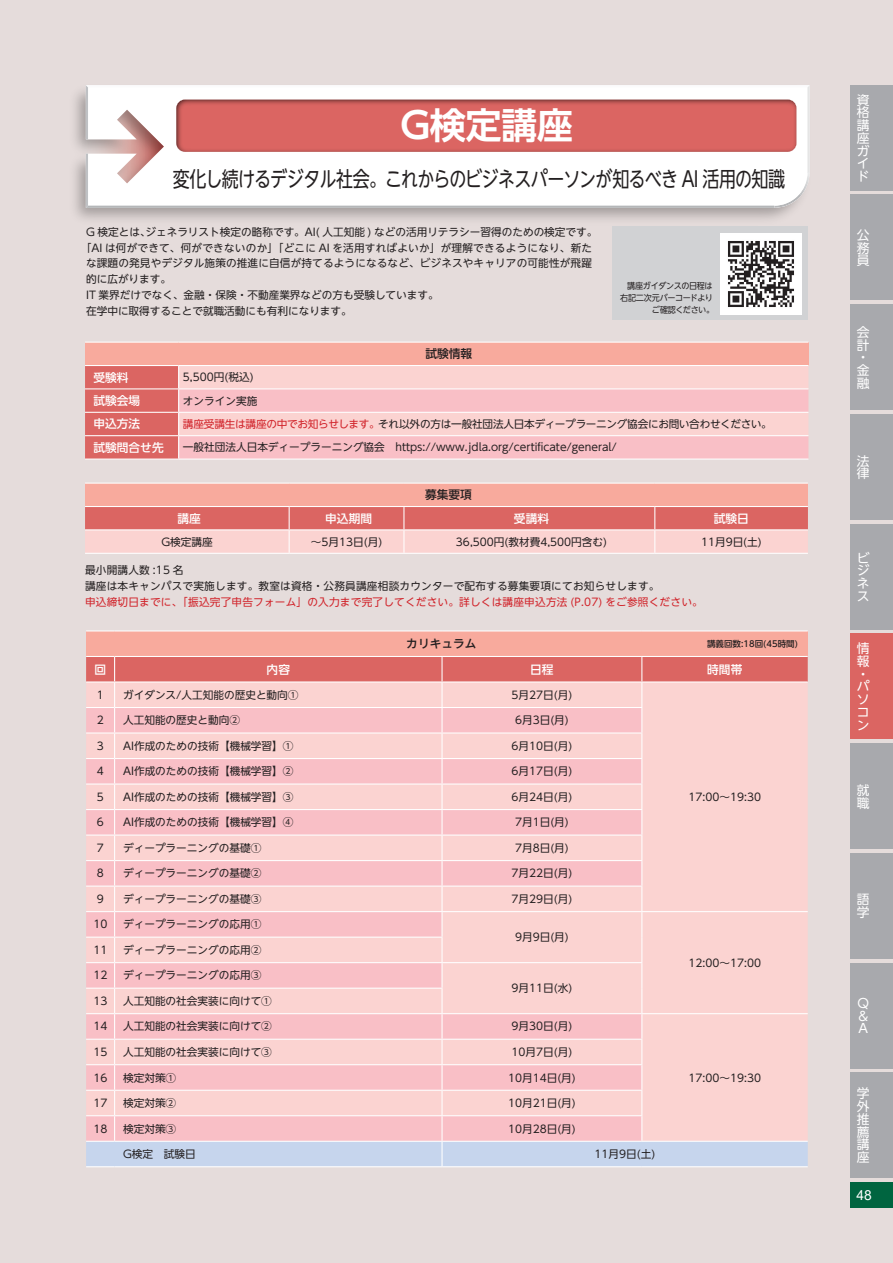
<style>
.page{position:relative;width:893px;height:1263px;background:#e5dcdb}
.page>*{position:absolute;margin:0;border:0;box-sizing:border-box;transform-origin:0 0}
.t1{font:700 36.15px "UD Shin Go NT Pro De";letter-spacing:-.015em;color:#fff}
.t2{font:21.3px "UD Shin Go NT Pro";letter-spacing:-.04em;color:#231f20;scale:.8 1}
.t3{font:13.8px "Arial";color:#fff}
.t4{font:12.75px/12.8px "UD Shin Go NT Pro";color:#fff;text-align:justify}
.t5{font:500 11.7px "UD Shin Go NT Pro";color:#fff}
.t6{font:500 11.7px "UD Shin Go NT Pro";color:#231f20}
.t7{font:10.65px "UD Shin Go NT Pro";color:#231f20}
.t8{font:10.65px/15.9px "UD Shin Go NT Pro";letter-spacing:.02em;color:#231f20}
.t9{font:10.65px "UD Shin Go NT Pro";letter-spacing:.02em;color:#d1232a}
.t10{font:10.65px "UD Shin Go NT Pro";letter-spacing:-.025em;color:#231f20}
.t11{font:8.55px/11.7px "UD Shin Go NT Pro";letter-spacing:-.04em;color:#231f20;text-align:right;scale:.95 1}
.t12{font:500 8.55px "UD Shin Go NT Pro";color:#231f20}
.s1{color:#d1232a}
</style>
<div class="page">
<div style="left:850px;top:1182px;width:43px;height:26px;background:#006540"></div>
<div style="left:850px;top:85px;width:43px;height:105px;background:#a8a9ad"></div>
<div style="left:850px;top:195px;width:43px;height:105px;background:#a8a9ad"></div>
<div style="left:850px;top:304px;width:43px;height:106px;background:#a8a9ad"></div>
<div style="left:850px;top:414px;width:43px;height:106px;background:#a8a9ad"></div>
<div style="left:850px;top:524px;width:43px;height:105px;background:#a8a9ad"></div>
<div style="left:850px;top:634px;width:43px;height:105px;background:#db6562"></div>
<div style="left:850px;top:743px;width:43px;height:106px;background:#a8a9ad"></div>
<div style="left:850px;top:853px;width:43px;height:105px;background:#a8a9ad"></div>
<div style="left:850px;top:963px;width:43px;height:105px;background:#a8a9ad"></div>
<div style="left:850px;top:1072px;width:43px;height:106px;background:#a8a9ad"></div>
<div style="left:85px;top:342px;width:723px;height:23px;background:#f8aa9d"></div>
<hr style="left:85px;top:342px;width:94px;height:1px;background:#fff">
<hr style="left:179px;top:342px;width:629px;height:1px;background:#fff">
<svg style="left:85px;top:365px;width:723px;height:93px;background:#f6bfc0"></svg>
<hr style="left:85px;top:458px;width:94px;height:2px;background:#fff">
<hr style="left:179px;top:458px;width:629px;height:2px;background:#fff">
<div style="left:85px;top:483px;width:723px;height:23px;background:#f8aa9d"></div>
<hr style="left:85px;top:483px;width:204px;height:1px;background:#fff">
<hr style="left:289px;top:483px;width:115px;height:1px;background:#fff">
<hr style="left:404px;top:483px;width:251px;height:1px;background:#fff">
<hr style="left:655px;top:483px;width:153px;height:1px;background:#fff">
<hr style="left:85px;top:553px;width:204px;height:1px;background:#fff">
<hr style="left:289px;top:553px;width:115px;height:1px;background:#fff">
<hr style="left:404px;top:553px;width:251px;height:1px;background:#fff">
<hr style="left:655px;top:553px;width:153px;height:1px;background:#fff">
<svg style="left:85px;top:506px;width:723px;height:47px;background:#eca19f"></svg>
<svg style="left:81px;top:85px;width:729px;height:123px;background:#ecc1c0"></svg>
<div style="left:612px;top:226px;width:196px;height:94px;background:#d1d2d4"></div>
<img style="left:721px;top:233px;width:81px;height:81px">
<div style="left:86px;top:631px;width:722px;height:25px;background:#f8aa9d"></div>
<svg style="left:86px;top:630px;width:29px;height:1px"></svg>
<hr style="left:115px;top:630px;width:327px;height:1px;background:#fff">
<hr style="left:442px;top:630px;width:200px;height:1px;background:#fff">
<hr style="left:642px;top:630px;width:166px;height:1px;background:#fff">
<svg style="left:86px;top:656px;width:722px;height:511px;background:#f6c9cb"></svg>
<hr style="left:115px;top:1166px;width:327px;height:1px;background:#fff">
<hr style="left:442px;top:1166px;width:200px;height:1px;background:#fff">
<hr style="left:642px;top:1166px;width:166px;height:1px;background:#fff">
<h1 class="t1" style="left:401px;top:96px;width:174px">G検定講座</h1>
<h2 class="t2" style="left:173px;top:162px;width:767px">変化し続けるデジタル社会。これからのビジネスパーソンが知るべき AI 活用の知識</h2>
<p class="t7" style="left:86px;top:223px;width:513px">G 検定とは、ジェネラリスト検定の略称です。AI( 人工知能 ) などの活用リテラシー習得のための検定です。</p>
<p class="t8" style="left:81px;top:239px;width:513px">「AI は何ができて、何ができないのか」「どこに AI を活用すればよいか」が理解できるようになり、新た</p>
<p class="t7" style="left:86px;top:255px;width:507px">な課題の発見やデジタル施策の推進に自信が持てるようになるなど、ビジネスやキャリアの可能性が飛躍</p>
<p class="t7" style="left:86px;top:271px;width:87px">的に広がります。</p>
<p class="t7" style="left:86px;top:287px;width:354px">IT 業界だけでなく、金融・保険・不動産業界などの方も受験しています。</p>
<p class="t7" style="left:86px;top:303px;width:267px">在学中に取得することで就職活動にも有利になります。</p>
<p class="t6" style="left:425px;top:344px;width:48px">試験情報</p>
<p class="t11" style="left:620px;top:280px;width:100px">講座ガイダンスの日程は右記二次元バーコードよりご確認ください。</p>
<p class="t5" style="left:94px;top:368px;width:37px">受験料</p>
<p class="t7" style="left:183px;top:369px;width:72px">5,500円(税込)</p>
<p class="t5" style="left:94px;top:391px;width:48px">試験会場</p>
<p class="t7" style="left:183px;top:392px;width:76px">オンライン実施</p>
<p class="t5" style="left:94px;top:414px;width:48px">申込方法</p>
<p class="t10" style="left:183px;top:415px;width:590px"><span class="s1">講座受講生は講座の中でお知らせします。</span>それ以外の方は一般社団法人日本ディープラーニング協会にお問い合わせください。</p>
<p class="t5" style="left:94px;top:438px;width:72px">試験問合せ先</p>
<p class="t7" style="left:183px;top:439px;width:436px">一般社団法人日本ディープラーニング協会　https://www.jdla.org/certificate/general/</p>
<p class="t6" style="left:425px;top:485px;width:48px">募集要項</p>
<p class="t5" style="left:178px;top:509px;width:25px">講座</p>
<p class="t5" style="left:325px;top:509px;width:48px">申込期間</p>
<p class="t5" style="left:514px;top:509px;width:37px">受講料</p>
<p class="t5" style="left:714px;top:509px;width:37px">試験日</p>
<p class="t7" style="left:161px;top:533px;width:53px">G検定講座</p>
<p class="t7" style="left:311px;top:533px;width:73px">～5月13日(月)</p>
<p class="t7" style="left:456px;top:533px;width:153px">36,500円(教材費4,500円含む)</p>
<p class="t7" style="left:701px;top:533px;width:62px">11月9日(土)</p>
<p class="t8" style="left:85px;top:562px;width:576px">最小開講人数 :15 名<br>講座は本キャンパスで実施します。教室は資格・公務員講座相談カウンターで配布する募集要項にてお知らせします。</p>
<p class="t9" style="left:85px;top:593px;width:619px">申込締切日までに、「振込完了申告フォーム」の入力まで完了してください。詳しくは講座申込方法 (P.07) をご参照ください。</p>
<p class="t6" style="left:406px;top:634px;width:72px">カリキュラム</p>
<p class="t12" style="left:707px;top:637px;width:92px">講義回数:18回(45時間)</p>
<p class="t5" style="left:95px;top:660px;width:13px">回</p>
<p class="t5" style="left:267px;top:660px;width:25px">内容</p>
<p class="t5" style="left:530px;top:660px;width:25px">日程</p>
<p class="t5" style="left:707px;top:660px;width:37px">時間帯</p>
<p class="t7" style="left:97px;top:686px;width:9px">1</p>
<p class="t7" style="left:123px;top:686px;width:177px">ガイダンス/人工知能の歴史と動向①</p>
<p class="t7" style="left:512px;top:686px;width:62px">5月27日(月)</p>
<p class="t7" style="left:97px;top:712px;width:9px">2</p>
<p class="t7" style="left:123px;top:712px;width:118px">人工知能の歴史と動向②</p>
<p class="t7" style="left:515px;top:712px;width:55px">6月3日(月)</p>
<p class="t7" style="left:97px;top:737px;width:9px">3</p>
<p class="t7" style="left:123px;top:737px;width:172px">AI作成のための技術【機械学習】①</p>
<p class="t7" style="left:512px;top:737px;width:62px">6月10日(月)</p>
<p class="t7" style="left:97px;top:763px;width:9px">4</p>
<p class="t7" style="left:123px;top:763px;width:172px">AI作成のための技術【機械学習】②</p>
<p class="t7" style="left:512px;top:763px;width:62px">6月17日(月)</p>
<p class="t7" style="left:97px;top:788px;width:9px">5</p>
<p class="t7" style="left:123px;top:788px;width:172px">AI作成のための技術【機械学習】③</p>
<p class="t7" style="left:512px;top:788px;width:62px">6月24日(月)</p>
<p class="t7" style="left:97px;top:814px;width:9px">6</p>
<p class="t7" style="left:123px;top:814px;width:172px">AI作成のための技術【機械学習】④</p>
<p class="t7" style="left:515px;top:814px;width:55px">7月1日(月)</p>
<p class="t7" style="left:97px;top:839px;width:9px">7</p>
<p class="t7" style="left:123px;top:839px;width:140px">ディープラーニングの基礎①</p>
<p class="t7" style="left:515px;top:839px;width:55px">7月8日(月)</p>
<p class="t7" style="left:97px;top:865px;width:9px">8</p>
<p class="t7" style="left:123px;top:865px;width:140px">ディープラーニングの基礎②</p>
<p class="t7" style="left:512px;top:865px;width:62px">7月22日(月)</p>
<p class="t7" style="left:97px;top:890px;width:9px">9</p>
<p class="t7" style="left:123px;top:890px;width:140px">ディープラーニングの基礎③</p>
<p class="t7" style="left:512px;top:890px;width:62px">7月29日(月)</p>
<p class="t7" style="left:93px;top:916px;width:16px">10</p>
<p class="t7" style="left:123px;top:916px;width:140px">ディープラーニングの応用①</p>
<p class="t7" style="left:515px;top:928px;width:55px">9月9日(月)</p>
<p class="t7" style="left:93px;top:941px;width:16px">11</p>
<p class="t7" style="left:123px;top:941px;width:140px">ディープラーニングの応用②</p>
<p class="t7" style="left:93px;top:967px;width:16px">12</p>
<p class="t7" style="left:123px;top:967px;width:140px">ディープラーニングの応用③</p>
<p class="t7" style="left:512px;top:979px;width:62px">9月11日(水)</p>
<p class="t7" style="left:93px;top:992px;width:16px">13</p>
<p class="t7" style="left:123px;top:992px;width:150px">人工知能の社会実装に向けて①</p>
<p class="t7" style="left:93px;top:1018px;width:16px">14</p>
<p class="t7" style="left:123px;top:1018px;width:150px">人工知能の社会実装に向けて②</p>
<p class="t7" style="left:512px;top:1018px;width:62px">9月30日(月)</p>
<p class="t7" style="left:93px;top:1043px;width:16px">15</p>
<p class="t7" style="left:123px;top:1043px;width:150px">人工知能の社会実装に向けて③</p>
<p class="t7" style="left:512px;top:1043px;width:62px">10月7日(月)</p>
<p class="t7" style="left:93px;top:1069px;width:16px">16</p>
<p class="t7" style="left:123px;top:1069px;width:55px">検定対策①</p>
<p class="t7" style="left:508px;top:1069px;width:69px">10月14日(月)</p>
<p class="t7" style="left:93px;top:1094px;width:16px">17</p>
<p class="t7" style="left:123px;top:1094px;width:55px">検定対策②</p>
<p class="t7" style="left:508px;top:1094px;width:69px">10月21日(月)</p>
<p class="t7" style="left:93px;top:1120px;width:16px">18</p>
<p class="t7" style="left:123px;top:1120px;width:55px">検定対策③</p>
<p class="t7" style="left:508px;top:1120px;width:69px">10月28日(月)</p>
<p class="t7" style="left:123px;top:1145px;width:74px">G検定　試験日</p>
<p class="t7" style="left:594px;top:1145px;width:62px">11月9日(土)</p>
<p class="t7" style="left:689px;top:788px;width:74px">17:00～19:30</p>
<p class="t7" style="left:689px;top:954px;width:74px">12:00～17:00</p>
<p class="t7" style="left:689px;top:1069px;width:74px">17:00～19:30</p>
<p class="t4" style="left:857px;top:93px;width:14px">資格講座ガイド</p>
<p class="t4" style="left:857px;top:228px;width:14px">公務員</p>
<p class="t4" style="left:857px;top:325px;width:14px;text-align:left">会計・金融</p>
<p class="t4" style="left:857px;top:454px;width:14px">法律</p>
<p class="t4" style="left:857px;top:551px;width:14px">ビジネス</p>
<p class="t4" style="left:857px;top:641px;width:14px;text-align:left">情報・パソコン</p>
<p class="t4" style="left:857px;top:783px;width:14px">就職</p>
<p class="t4" style="left:857px;top:893px;width:14px">語学</p>
<p class="t4" style="left:857px;top:996px;width:13px">Q &amp; A</p>
<p class="t4" style="left:857px;top:1087px;width:14px">学外推薦講座</p>
<p class="t3" style="left:856px;top:1186px;width:17px">48</p>
</div>
